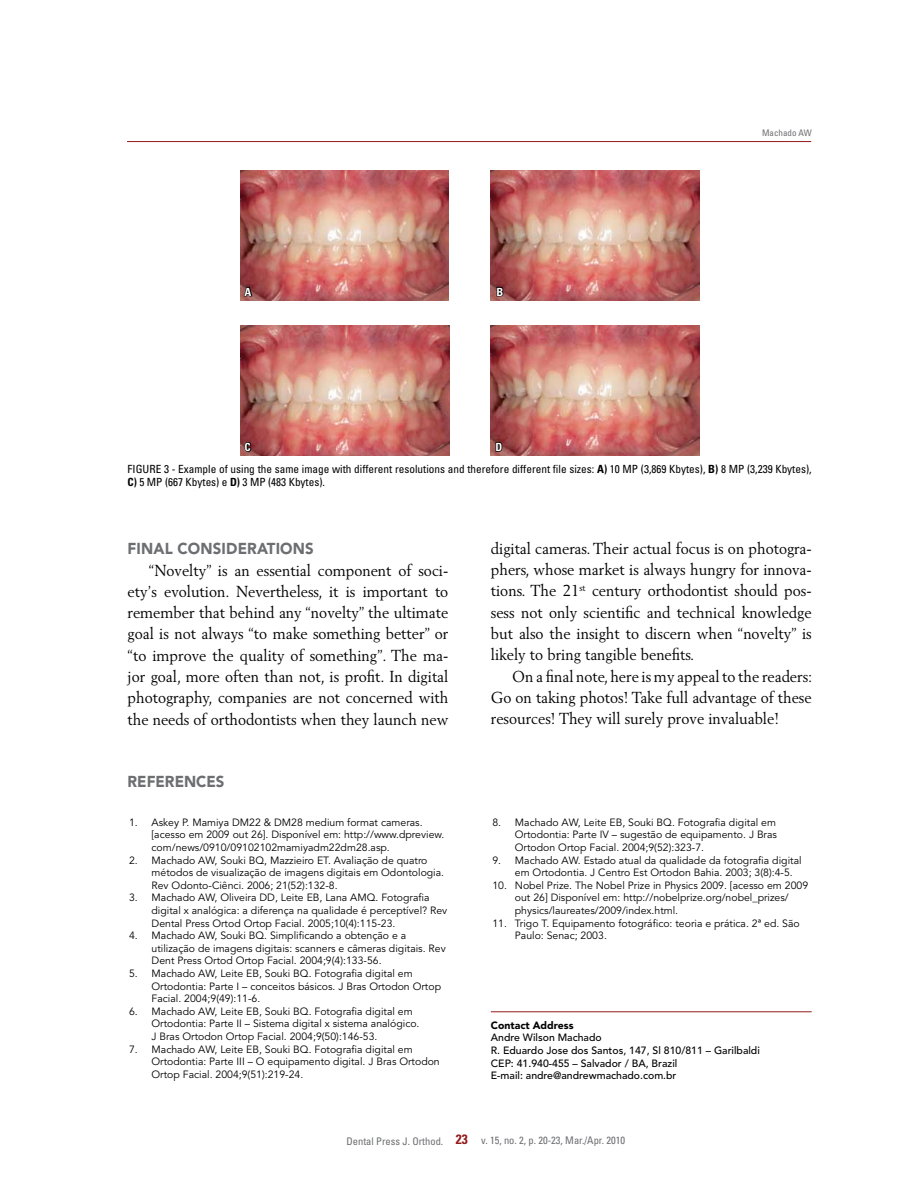
<style>
.page{position:relative;width:918px;height:1188px;background:#fff}
.page>*{position:absolute;margin:0;border:0;box-sizing:border-box;transform-origin:0 0}
.t1{font:15.75px/21.3px "Berling";color:#000;text-align:justify;scale:.95 1}
.t2{font:900 15.75px "Avenir";letter-spacing:.01em;color:#6d6e71;scale:.95 1}
.t3{font:condensed 11.25px/13.5px "Univers";color:#000}
.t4{font:700 condensed 11.25px "Univers";color:#fff}
.t5{font:10.5px/12.6px "Avenir";color:#000}
.t6{font:500 10.5px/12.6px "Avenir";color:#000}
.t7{font:condensed 10.5px "Univers";color:#6d6e71}
.t8{font:900 10.5px "Avenir";color:#000}
.t9{font:condensed 9px "Univers";color:#6d6e71}
.s1{font-weight:700}
.s2{font-weight:700;font-size:13.5px;color:#931b1a}
</style>
<div class="page">
<img style="left:240px;top:170px;width:208px;height:130px">
<img style="left:491px;top:170px;width:208px;height:130px">
<img style="left:240px;top:326px;width:209px;height:129px">
<img style="left:491px;top:326px;width:208px;height:129px">
<svg style="left:243px;top:275px;width:10px;height:22px"></svg>
<svg style="left:244px;top:441px;width:8px;height:12px"></svg>
<svg style="left:496px;top:286px;width:8px;height:11px"></svg>
<svg style="left:495px;top:441px;width:8px;height:11px"></svg>
<hr style="left:127px;top:141px;width:684px;height:1px;background:#931b1a">
<hr style="left:491px;top:1011px;width:321px;height:1px;background:#931b1a">
<p class="t4" style="left:245px;top:285px;width:8px">A</p>
<p class="t4" style="left:245px;top:440px;width:8px">C</p>
<p class="t4" style="left:496px;top:285px;width:8px">B</p>
<p class="t4" style="left:495px;top:440px;width:8px">D</p>
<p class="t9" style="left:762px;top:128px;width:51px">Machado AW</p>
<p class="t3" style="left:128px;top:462px;width:686px">FigurE 3 - Example of using the same image with different resolutions and therefore different file sizes: <span class="s1">A)</span> 10 MP (3,869 Kbytes), <span class="s1">B)</span> 8 MP (3,239 Kbytes),<br><span class="s1">C)</span> 5 MP (667 Kbytes) e <span class="s1">D)</span> 3 MP (483 Kbytes).</p>
<h1 class="t2" style="left:128px;top:539px;width:198px">FINAL CONSIDERATIONS</h1>
<p class="t1" style="left:128px;top:559px;width:339px;text-indent:21px">“Novelty” is an essential component of soci&shy;ety’s evolution. Nevertheless, it is important to remember that behind any “novelty” the ultimate goal is not always “to make something better” or “to improve the quality of something”. The ma&shy;jor goal, more often than not, is profit. In digital photography, companies are not concerned with the needs of orthodontists when they launch new</p>
<h1 class="t2" style="left:128px;top:772px;width:104px">REFERENCES</h1>
<p class="t5" style="left:152px;top:816px;width:294px;text-indent:-23px">1. Askey P. Mamiya DM22 &amp; DM28 medium format cameras. [acesso em 2009 out 26]. Disponível em: http://www.dpreview. com/news/0910/09102102mamiyadm22dm28.asp.</p>
<p class="t5" style="left:152px;top:854px;width:294px;text-indent:-23px">2. Machado AW, Souki BQ, Mazzieiro ET. Avaliação de quatro métodos de visualização de imagens digitais em Odontologia.<br>Rev Odonto-Ciênci. 2006; 21(52):132-8.</p>
<p class="t5" style="left:152px;top:892px;width:297px;text-indent:-23px">3. Machado AW, Oliveira DD, Leite EB, Lana AMQ. Fotografia digital x analógica: a diferença na qualidade é perceptível? Rev<br>Dental Press Ortod Ortop Facial. 2005;10(4):115-23.</p>
<p class="t5" style="left:152px;top:930px;width:296px;text-indent:-23px">4. Machado AW, Souki BQ. Simplificando a obtenção e a utilização de imagens digitais: scanners e câmeras digitais. Rev<br>Dent Press Ortod Ortop Facial. 2004;9(4):133-56.</p>
<p class="t5" style="left:152px;top:967px;width:291px;text-indent:-23px">5. Machado AW, Leite EB, Souki BQ. Fotografia digital em<br>Ortodontia: Parte I – conceitos básicos. J Bras Ortodon Ortop<br>Facial. 2004;9(49):11-6.</p>
<p class="t5" style="left:152px;top:1005px;width:269px;text-indent:-23px">6. Machado AW, Leite EB, Souki BQ. Fotografia digital em<br>Ortodontia: Parte II – Sistema digital x sistema analógico.<br>J Bras Ortodon Ortop Facial. 2004;9(50):146-53.</p>
<p class="t5" style="left:152px;top:1043px;width:290px;text-indent:-23px">7. Machado AW, Leite EB, Souki BQ. Fotografia digital em<br>Ortodontia: Parte III – O equipamento digital. J Bras Ortodon<br>Ortop Facial. 2004;9(51):219-24.</p>
<p class="t1" style="left:491px;top:537px;width:339px">digital cameras. Their actual focus is on photogra&shy;phers, whose market is always hungry for innova&shy;tions. The 21<sup>st</sup> century orthodontist should pos&shy;sess not only scientific and technical knowledge but also the insight to discern when “novelty” is likely to bring tangible benefits.</p>
<h1 class="t1" style="left:491px;top:665px;width:340px;text-indent:21px">On a final note, here is my appeal to the readers:<br>Go on taking photos! Take full advantage of these resources! They will surely prove invaluable!</h1>
<p class="t5" style="left:515px;top:816px;width:264px;text-align:justify;text-indent:-23px">8. Machado AW, Leite EB, Souki BQ. Fotografia digital em Ortodontia: Parte IV – sugestão de equipamento. J Bras Ortodon Ortop Facial. 2004;9(52):323-7.</p>
<p class="t5" style="left:515px;top:854px;width:288px;text-indent:-23px">9. Machado AW. Estado atual da qualidade da fotografia digital em Ortodontia. J Centro Est Ortodon Bahia. 2003; 3(8):4-5.</p>
<p class="t5" style="left:515px;top:879px;width:295px;text-indent:-23px">10. Nobel Prize. The Nobel Prize in Physics 2009. [acesso em 2009 out 26] Disponível em: http://nobelprize.org/nobel_prizes/ physics/laureates/2009/index.html.</p>
<p class="t5" style="left:515px;top:917px;width:286px;text-indent:-23px">11. Trigo T. Equipamento fotográfico: teoria e prática. 2ª ed. São<br>Paulo: Senac; 2003.</p>
<p class="t8" style="left:491px;top:1019px;width:84px">CONTACT ADDRESS</p>
<p class="t6" style="left:491px;top:1032px;width:271px">Andre Wilson Machado<br>R. Eduardo Jose dos Santos, 147, Sl 810/811 – Garilbaldi CEP: 41.940-455 – Salvador / BA, Brazil<br>E-mail: andre@andrewmachado.com.br</p>
<p class="t7" style="left:346px;top:1134px;width:280px">Dental Press J. Orthod. <span class="s2">23</span> v. 15, no. 2, p. 20-23, Mar./Apr. 2010</p>
</div>
